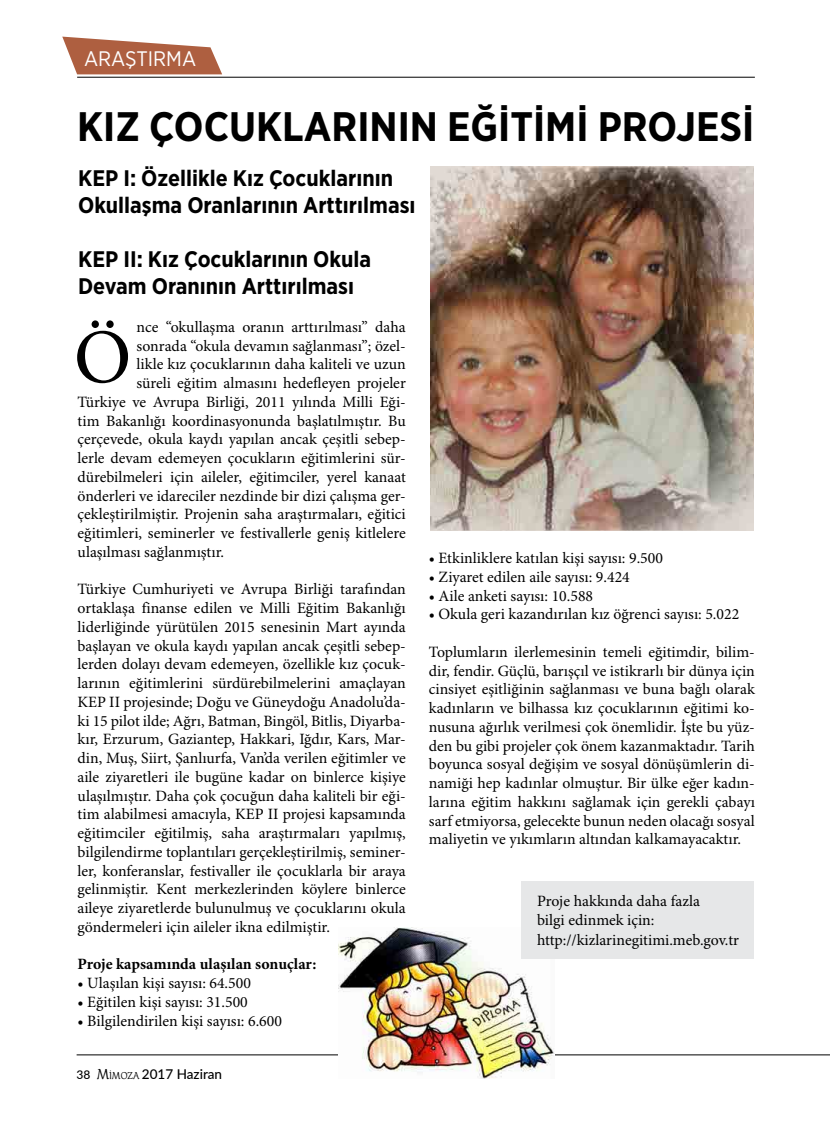
<style>
.page{position:relative;width:830px;height:1127px;background:#fff}
.page>*{position:absolute;margin:0;border:0;box-sizing:border-box;transform-origin:0 0}
.t1{font:700 41.1px "Gotham Narrow";color:#000}
.t2{font:700 22.5px/27px "Gotham Narrow";color:#000}
.t3{font:21px "Gotham Narrow";color:#fff}
.t4{font:15.75px/18.8px "Minion Pro";color:#000;text-align:justify}
.t5{font:700 15.75px "Minion Pro";color:#000}
.t6{font:500 13.5px "Lato";color:#000}
.s1{font-size:12px}
.s2{font-family:"Althea";font-weight:400;font-size:15px}
.s3{font-family:"Althea";font-weight:400;font-size:10.5px}
</style>
<div class="page">
<hr style="left:77px;top:1054px;width:752px;height:1px;background:#000">
<svg style="left:62px;top:37px;width:160px;height:37px"></svg>
<hr style="left:77px;top:77px;width:677px;height:1px;background:#000">
<img style="left:430px;top:166px;width:322px;height:365px">
<img style="left:338px;top:927px;width:216px;height:151px">
<div style="left:520px;top:881px;width:233px;height:77px;background:#e6e7e8"></div>
<svg style="left:77px;top:320px;width:51px;height:63px"></svg>
<h3 class="t3" style="left:84px;top:46px;width:114px">ARAŞTIRMA</h3>
<h1 class="t1" style="left:77px;top:101px;width:678px">KIZ ÇOCUKLARININ EĞİTİMİ PROJESİ</h1>
<h2 class="t2" style="left:78px;top:164px;width:339px">KEP I: Özellikle Kız Çocuklarının<br>Okullaşma Oranlarının Arttırılması</h2>
<h2 class="t2" style="left:78px;top:245px;width:294px">KEP II: Kız Çocuklarının Okula<br>Devam Oranının Arttırılması</h2>
<p class="t4" style="left:136px;top:318px;width:271px">nce “okullaşma oranın arttırılması” daha</p>
<p class="t4" style="left:136px;top:337px;width:271px">sonrada “okula devamın sağlanması”; özel-</p>
<p class="t4" style="left:136px;top:356px;width:271px">likle kız çocuklarının daha kaliteli ve uzun</p>
<p class="t4" style="left:136px;top:374px;width:271px">süreli eğitim almasını hedefleyen projeler</p>
<p class="t4" style="left:77px;top:393px;width:329px">Türkiye ve Avrupa Birliği, 2011 yılında Milli Eği-</p>
<p class="t4" style="left:77px;top:412px;width:329px">tim Bakanlığı koordinasyonunda başlatılmıştır. Bu</p>
<p class="t4" style="left:77px;top:431px;width:329px">çerçevede, okula kaydı yapılan ancak çeşitli sebep-</p>
<p class="t4" style="left:77px;top:449px;width:329px">lerle devam edemeyen çocukların eğitimlerini sür-</p>
<p class="t4" style="left:77px;top:468px;width:329px">dürebilmeleri için aileler, eğitimciler, yerel kanaat</p>
<p class="t4" style="left:77px;top:487px;width:329px">önderleri ve idareciler nezdinde bir dizi çalışma ger-</p>
<p class="t4" style="left:77px;top:505px;width:329px">çekleştirilmiştir. Projenin saha araştırmaları, eğitici</p>
<p class="t4" style="left:77px;top:524px;width:329px">eğitimleri, seminerler ve festivallerle geniş kitlelere</p>
<p class="t4" style="left:77px;top:543px;width:148px">ulaşılması sağlanmıştır.</p>
<p class="t4" style="left:77px;top:580px;width:329px">Türkiye Cumhuriyeti ve Avrupa Birliği tarafından ortaklaşa finanse edilen ve Milli Eğitim Bakanlığı liderliğinde yürütülen 2015 senesinin Mart ayında başlayan ve okula kaydı yapılan ancak çeşitli sebep&shy;lerden dolayı devam edemeyen, özellikle kız çocuk&shy;larının eğitimlerini sürdürebilmelerini amaçlayan KEP II projesinde; Doğu ve Güneydoğu Anadolu’da&shy;ki 15 pilot ilde; Ağrı, Batman, Bingöl, Bitlis, Diyarba&shy;kır, Erzurum, Gaziantep, Hakkari, Iğdır, Kars, Mar&shy;din, Muş, Siirt, Şanlıurfa, Van’da verilen eğitimler ve aile ziyaretleri ile bugüne kadar on binlerce kişiye ulaşılmıştır. Daha çok çocuğun daha kaliteli bir eği&shy;tim alabilmesi amacıyla, KEP II projesi kapsamında eğitimciler eğitilmiş, saha araştırmaları yapılmış, bilgilendirme toplantıları gerçekleştirilmiş, seminer&shy;ler, konferanslar, festivaller ile çocuklarla bir araya gelinmiştir. Kent merkezlerinden köylere binlerce aileye ziyaretlerde bulunulmuş ve çocuklarını okula göndermeleri için aileler ikna edilmiştir.</p>
<p class="t5" style="left:77px;top:953px;width:240px">Proje kapsamında ulaşılan sonuçlar:</p>
<p class="t4" style="left:77px;top:974px;width:175px">• Ulaşılan kişi sayısı: 64.500</p>
<p class="t4" style="left:77px;top:993px;width:172px">• Eğitilen kişi sayısı: 31.500</p>
<p class="t4" style="left:77px;top:1012px;width:206px">• Bilgilendirilen kişi sayısı: 6.600</p>
<p class="t4" style="left:428px;top:549px;width:235px">• Etkinliklere katılan kişi sayısı: 9.500</p>
<p class="t4" style="left:428px;top:568px;width:202px">• Ziyaret edilen aile sayısı: 9.424</p>
<p class="t4" style="left:428px;top:587px;width:166px">• Aile anketi sayısı: 10.588</p>
<p class="t4" style="left:428px;top:605px;width:312px">• Okula geri kazandırılan kız öğrenci sayısı: 5.022</p>
<p class="t4" style="left:428px;top:643px;width:327px">Toplumların ilerlemesinin temeli eğitimdir, bilim&shy;dir, fendir. Güçlü, barışçıl ve istikrarlı bir dünya için cinsiyet eşitliğinin sağlanması ve buna bağlı olarak kadınların ve bilhassa kız çocuklarının eğitimi ko&shy;nusuna ağırlık verilmesi çok önemlidir. İşte bu yüz&shy;den bu gibi projeler çok önem kazanmaktadır. Tarih boyunca sosyal değişim ve sosyal dönüşümlerin di&shy;namiği hep kadınlar olmuştur. Bir ülke eğer kadın&shy;larına eğitim hakkını sağlamak için gerekli çabayı sarf etmiyorsa, gelecekte bunun neden olacağı sosyal maliyetin ve yıkımların altından kalkamayacaktır.</p>
<p class="t4" style="left:536px;top:891px;width:203px;line-height:19.5px;text-align:left">Proje hakkında daha fazla<br>bilgi edinmek için: http://kizlarinegitimi.meb.gov.tr</p>
<p class="t6" style="left:77px;top:1064px;width:147px"><span class="s1">38</span> <span class="s2">M</span><span class="s3">İMOZA</span> 2017 Haziran</p>
</div>
